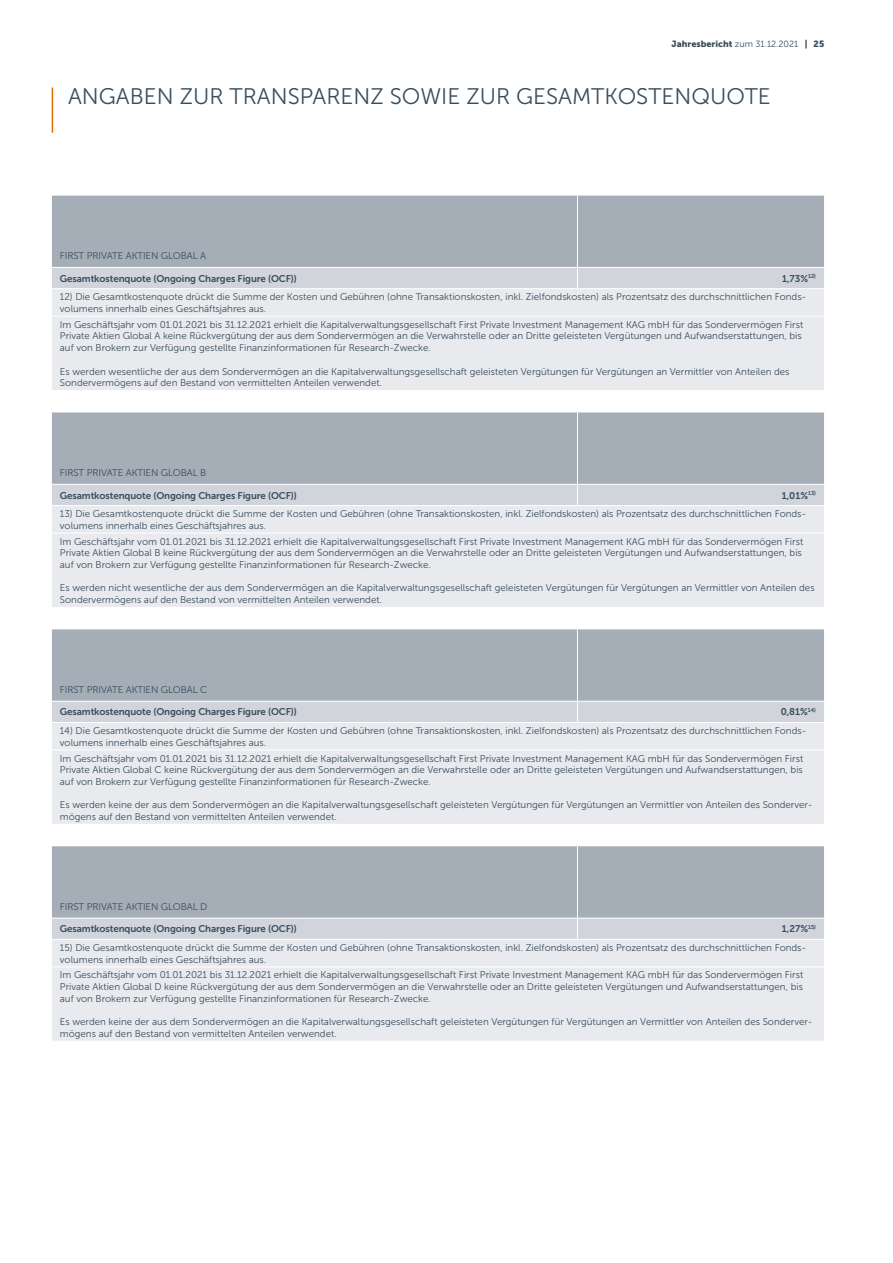
<style>
.page{position:relative;width:893px;height:1263px;background:#fff}
.page>*{position:absolute;margin:0;border:0;box-sizing:border-box;transform-origin:0 0}
.t1{font:22.5px "Museo Sans 300";color:#394d5c}
.t2{font:9.75px/11.7px "Museo Sans 300";color:#394d5c}
.t3{font:9.75px "Museo Sans 700";letter-spacing:-.01em;color:#394d5c}
.t4{font:9px "Museo Sans 900";color:#394d5c}
.s1{font-family:"Museo Sans 300"}
</style>
<div class="page">
<div style="left:52px;top:196px;width:772px;height:71px;background:#a5adb7"></div>
<div style="left:52px;top:317px;width:772px;height:73px;background:#e8eaee"></div>
<hr style="left:577px;top:196px;width:1px;height:71px;background:#fff">
<svg style="left:52px;top:267px;width:772px;height:49px;background:#dfe1e6"></svg>
<div style="left:52px;top:412px;width:772px;height:72px;background:#a5adb7"></div>
<div style="left:52px;top:534px;width:772px;height:73px;background:#e8eaee"></div>
<hr style="left:577px;top:412px;width:1px;height:72px;background:#fff">
<svg style="left:52px;top:484px;width:772px;height:49px;background:#dfe1e6"></svg>
<div style="left:52px;top:629px;width:772px;height:72px;background:#a5adb7"></div>
<div style="left:52px;top:751px;width:772px;height:73px;background:#e8eaee"></div>
<hr style="left:577px;top:629px;width:1px;height:72px;background:#fff">
<svg style="left:52px;top:701px;width:772px;height:49px;background:#dfe1e6"></svg>
<div style="left:52px;top:846px;width:772px;height:72px;background:#a5adb7"></div>
<div style="left:52px;top:967px;width:772px;height:74px;background:#e8eaee"></div>
<hr style="left:577px;top:846px;width:1px;height:72px;background:#fff">
<svg style="left:52px;top:918px;width:772px;height:49px;background:#dfe1e6"></svg>
<hr style="left:52px;top:87px;width:1px;height:46px;background:#dc6b02">
<p class="t4" style="left:672px;top:39px;width:154px">Jahresbericht <span class="s1">zum 31.12.2021</span> | 25</p>
<h1 class="t1" style="left:68px;top:84px;width:704px">ANGABEN ZUR TRANSPARENZ SOWIE ZUR GESAMTKOSTENQUOTE</h1>
<p class="t2" style="left:60px;top:250px;width:148px">FIRST PRIVATE AKTIEN GLOBAL A</p>
<p class="t3" style="left:60px;top:273px;width:238px">Gesamtkostenquote (Ongoing Charges Figure (OCF))</p>
<p class="t3" style="left:782px;top:273px;width:36px">1,73%<sup>12)</sup></p>
<p class="t2" style="left:60px;top:291px;width:748px">12) Die Gesamtkostenquote drückt die Summe der Kosten und Gebühren (ohne Transaktionskosten, inkl. Zielfondskosten) als Prozentsatz des durchschnittlichen Fonds&shy;volumens innerhalb eines Geschäftsjahres aus.</p>
<p class="t2" style="left:60px;top:319px;width:745px">Im Geschäftsjahr vom 01.01.2021 bis 31.12.2021 erhielt die Kapitalverwaltungsgesellschaft First Private Investment Management KAG mbH für das Sondervermögen First<br>Private Aktien Global A keine Rückvergütung der aus dem Sondervermögen an die Verwahrstelle oder an Dritte geleisteten Vergütungen und Aufwandserstattungen, bis auf von Brokern zur Verfügung gestellte Finanzinformationen für Research-Zwecke.</p>
<p class="t2" style="left:60px;top:365px;width:731px">Es werden wesentliche der aus dem Sondervermögen an die Kapitalverwaltungsgesellschaft geleisteten Vergütungen für Vergütungen an Vermittler von Anteilen des<br>Sondervermögens auf den Bestand von vermittelten Anteilen verwendet.</p>
<p class="t2" style="left:60px;top:467px;width:148px">FIRST PRIVATE AKTIEN GLOBAL B</p>
<p class="t3" style="left:60px;top:490px;width:238px">Gesamtkostenquote (Ongoing Charges Figure (OCF))</p>
<p class="t3" style="left:782px;top:490px;width:36px">1,01%<sup>13)</sup></p>
<p class="t2" style="left:60px;top:508px;width:746px">13) Die Gesamtkostenquote drückt die Summe der Kosten und Gebühren (ohne Transaktionskosten, inkl. Zielfondskosten) als Prozentsatz des durchschnittlichen Fonds&shy;volumens innerhalb eines Geschäftsjahres aus.</p>
<p class="t2" style="left:60px;top:535px;width:745px">Im Geschäftsjahr vom 01.01.2021 bis 31.12.2021 erhielt die Kapitalverwaltungsgesellschaft First Private Investment Management KAG mbH für das Sondervermögen First<br>Private Aktien Global B keine Rückvergütung der aus dem Sondervermögen an die Verwahrstelle oder an Dritte geleisteten Vergütungen und Aufwandserstattungen, bis auf von Brokern zur Verfügung gestellte Finanzinformationen für Research-Zwecke.</p>
<p class="t2" style="left:60px;top:582px;width:756px">Es werden nicht wesentliche der aus dem Sondervermögen an die Kapitalverwaltungsgesellschaft geleisteten Vergütungen für Vergütungen an Vermittler von Anteilen des<br>Sondervermögens auf den Bestand von vermittelten Anteilen verwendet.</p>
<p class="t2" style="left:60px;top:683px;width:149px">FIRST PRIVATE AKTIEN GLOBAL C</p>
<p class="t3" style="left:60px;top:707px;width:238px">Gesamtkostenquote (Ongoing Charges Figure (OCF))</p>
<p class="t3" style="left:781px;top:707px;width:37px">0,81%<sup>14)</sup></p>
<p class="t2" style="left:60px;top:725px;width:746px">14) Die Gesamtkostenquote drückt die Summe der Kosten und Gebühren (ohne Transaktionskosten, inkl. Zielfondskosten) als Prozentsatz des durchschnittlichen Fonds&shy;volumens innerhalb eines Geschäftsjahres aus.</p>
<p class="t2" style="left:60px;top:752px;width:745px;text-align:justify">Im Geschäftsjahr vom 01.01.2021 bis 31.12.2021 erhielt die Kapitalverwaltungsgesellschaft First Private Investment Management KAG mbH für das Sondervermögen First Private Aktien Global C keine Rückvergütung der aus dem Sondervermögen an die Verwahrstelle oder an Dritte geleisteten Vergütungen und Aufwandserstattungen, bis auf von Brokern zur Verfügung gestellte Finanzinformationen für Research-Zwecke.</p>
<p class="t2" style="left:60px;top:799px;width:754px">Es werden keine der aus dem Sondervermögen an die Kapitalverwaltungsgesellschaft geleisteten Vergütungen für Vergütungen an Vermittler von Anteilen des Sonderver&shy;mögens auf den Bestand von vermittelten Anteilen verwendet.</p>
<p class="t2" style="left:60px;top:900px;width:149px">FIRST PRIVATE AKTIEN GLOBAL D</p>
<p class="t3" style="left:60px;top:923px;width:238px">Gesamtkostenquote (Ongoing Charges Figure (OCF))</p>
<p class="t3" style="left:782px;top:923px;width:36px">1,27%<sup>15)</sup></p>
<p class="t2" style="left:60px;top:942px;width:746px">15) Die Gesamtkostenquote drückt die Summe der Kosten und Gebühren (ohne Transaktionskosten, inkl. Zielfondskosten) als Prozentsatz des durchschnittlichen Fonds&shy;volumens innerhalb eines Geschäftsjahres aus.</p>
<p class="t2" style="left:60px;top:969px;width:745px;text-align:justify">Im Geschäftsjahr vom 01.01.2021 bis 31.12.2021 erhielt die Kapitalverwaltungsgesellschaft First Private Investment Management KAG mbH für das Sondervermögen First Private Aktien Global D keine Rückvergütung der aus dem Sondervermögen an die Verwahrstelle oder an Dritte geleisteten Vergütungen und Aufwandserstattungen, bis auf von Brokern zur Verfügung gestellte Finanzinformationen für Research-Zwecke.</p>
<p class="t2" style="left:60px;top:1016px;width:754px">Es werden keine der aus dem Sondervermögen an die Kapitalverwaltungsgesellschaft geleisteten Vergütungen für Vergütungen an Vermittler von Anteilen des Sonderver&shy;mögens auf den Bestand von vermittelten Anteilen verwendet.</p>
</div>
